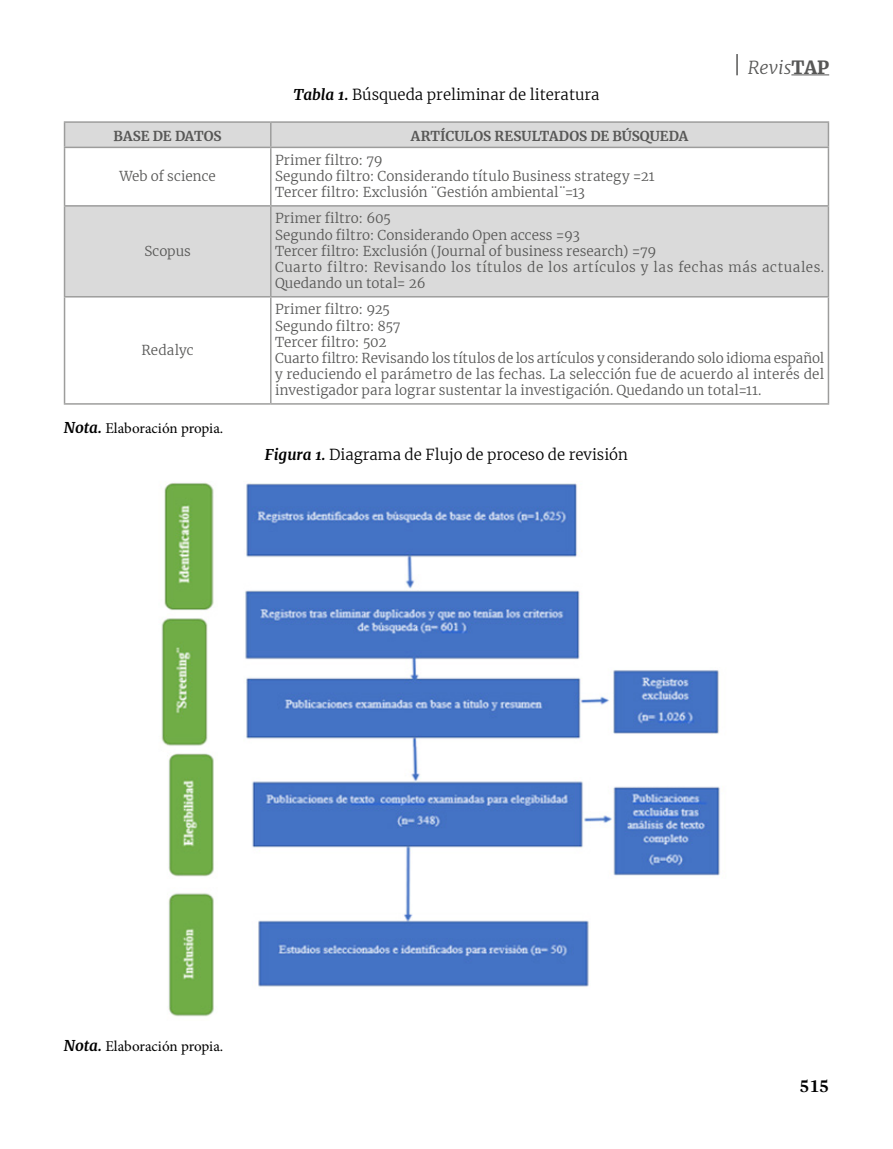
<style>
.page{position:relative;width:893px;height:1149px;background:#fff}
.page>*{position:absolute;margin:0;border:0;box-sizing:border-box;transform-origin:0 0}
.t1{font:italic 300 18px "Merriweather";color:#575756}
.t2{font:700 18px "Gandhi Serif";color:#000}
.t3{font:300 15px "Merriweather";color:#000}
.t4{font:15px "Minion Pro";color:#000}
.t5{font:300 13.5px/16.2px "Merriweather";letter-spacing:.005em;color:#575756}
.t6{font:700 13.5px "Merriweather";letter-spacing:-.005em;color:#575756}
.s1{font-weight:700;font-style:italic}
.s2{font-weight:900;font-style:normal}
.s3{font-family:"Merriweather";font-weight:700;font-style:italic}
</style>
<div class="page">
<hr style="left:736px;top:54px;width:2px;height:21px;background:#575756">
<hr style="left:791px;top:74px;width:38px;height:1px;background:#575756">
<svg style="left:65px;top:123px;width:763px;height:173px;fill:#dadada"></svg>
<hr style="left:64px;top:121px;width:207px;height:2px;background:#9d9d9c">
<svg style="left:64px;top:123px;width:1px;height:24px"></svg>
<hr style="left:271px;top:121px;width:558px;height:2px;background:#9d9d9c">
<hr style="left:270px;top:123px;width:2px;height:24px;background:#9d9d9c">
<svg style="left:828px;top:123px;width:1px;height:24px"></svg>
<hr style="left:64px;top:147px;width:207px;height:1px;background:#9d9d9c">
<hr style="left:271px;top:147px;width:558px;height:1px;background:#9d9d9c">
<hr style="left:64px;top:148px;width:1px;height:57px;background:#9d9d9c">
<hr style="left:270px;top:148px;width:2px;height:57px;background:#9d9d9c">
<hr style="left:828px;top:148px;width:1px;height:57px;background:#9d9d9c">
<hr style="left:64px;top:205px;width:207px;height:1px;background:#9d9d9c">
<hr style="left:64px;top:206px;width:1px;height:90px;background:#9d9d9c">
<hr style="left:271px;top:205px;width:558px;height:1px;background:#9d9d9c">
<hr style="left:270px;top:206px;width:2px;height:90px;background:#9d9d9c">
<hr style="left:828px;top:206px;width:1px;height:90px;background:#9d9d9c">
<hr style="left:64px;top:296px;width:207px;height:1px;background:#9d9d9c">
<hr style="left:64px;top:297px;width:1px;height:106px;background:#9d9d9c">
<hr style="left:271px;top:296px;width:558px;height:1px;background:#9d9d9c">
<hr style="left:270px;top:297px;width:2px;height:106px;background:#9d9d9c">
<hr style="left:828px;top:297px;width:1px;height:106px;background:#9d9d9c">
<hr style="left:64px;top:403px;width:207px;height:1px;background:#9d9d9c">
<hr style="left:271px;top:403px;width:558px;height:1px;background:#9d9d9c">
<img style="left:161px;top:482px;width:559px;height:535px">
<p class="t3" style="left:293px;top:84px;width:308px"><span class="s1">Tabla 1.</span> Búsqueda preliminar de literatura</p>
<p class="t6" style="left:114px;top:127px;width:110px">BASE DE DATOS</p>
<p class="t6" style="left:411px;top:127px;width:279px">ARTÍCULOS RESULTADOS DE BÚSQUEDA</p>
<p class="t5" style="left:119px;top:168px;width:98px">Web of science</p>
<p class="t5" style="left:275px;top:151px;width:381px">Primer filtro: 79<br>Segundo filtro: Considerando título Business strategy =21<br>Tercer filtro: Exclusión ¨Gestión ambiental¨=13</p>
<h1 class="t1" style="left:748px;top:54px;width:83px">Revis<span class="s2">TAP</span></h1>
<p class="t5" style="left:144px;top:242px;width:48px">Scopus</p>
<p class="t5" style="left:142px;top:341px;width:53px">Redalyc</p>
<p class="t4" style="left:64px;top:418px;width:161px"><span class="s3">Nota.</span> Elaboración propia.</p>
<p class="t5" style="left:275px;top:210px;width:551px">Primer filtro: 605<br>Segundo filtro: Considerando Open access =93<br>Tercer filtro: Exclusión (Journal of business research) =79<br>Cuarto filtro: Revisando los títulos de los artículos y las fechas más actuales.<br>Quedando un total= 26</p>
<p class="t5" style="left:275px;top:301px;width:551px">Primer filtro: 925<br>Segundo filtro: 857<br>Tercer filtro: 502<br>Cuarto filtro: Revisando los títulos de los artículos y considerando solo idioma español y reduciendo el parámetro de las fechas. La selección fue de acuerdo al interés del investigador para lograr sustentar la investigación. Quedando un total=11.</p>
<p class="t3" style="left:265px;top:444px;width:364px"><span class="s1">Figura 1.</span> Diagrama de Flujo de proceso de revisión</p>
<p class="t4" style="left:64px;top:1035px;width:161px"><span class="s3">Nota.</span> Elaboración propia.</p>
<h1 class="t2" style="left:799px;top:1074px;width:31px">515</h1>
</div>
